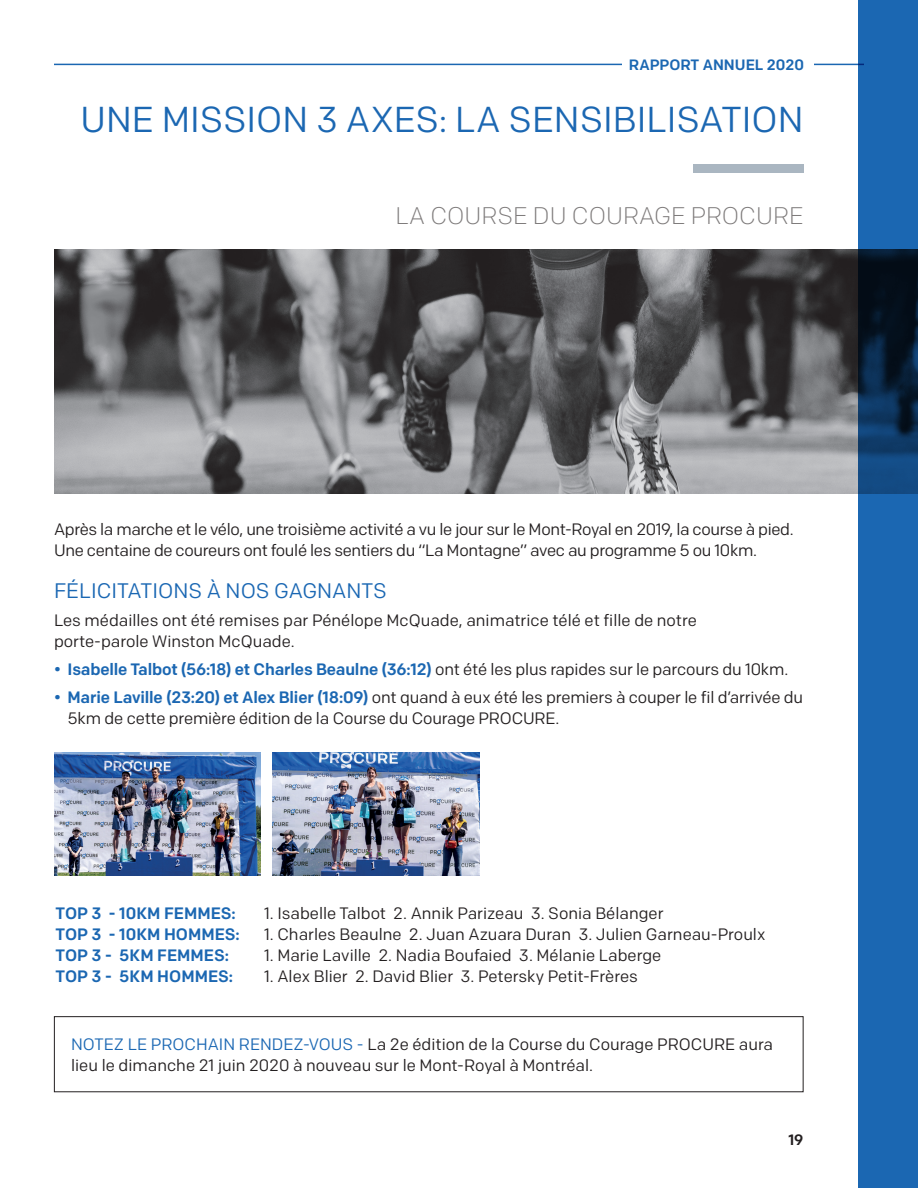
<style>
.page{position:relative;width:918px;height:1188px;background:#fff}
.page>*{position:absolute;margin:0;border:0;box-sizing:border-box;transform-origin:0 0}
.t1{font:36px "Colfax";color:#1b67b2}
.t2{font:300 24px "Colfax";color:#7d7a7a}
.t3{font:21px "Colfax";color:#1a67b3}
.t4{font:16.5px/21px "Colfax";letter-spacing:-.005em;color:#231f20}
.t5{font:500 16.5px "Colfax";color:#1b67b2}
.t6{font:500 15px "Colfax";color:#1b67b2}
.t7{font:500 15px "Colfax";color:#231f20}
.s1{font-weight:400;color:#231f20}
.s2{font-weight:500;color:#1b67b2}
.s3{color:#1a67b3}
</style>
<div class="page">
<hr style="left:54px;top:64px;width:810px;height:1px;background:#1b67b2">
<div style="left:622px;top:53px;width:191px;height:22px;background:#fff"></div>
<div style="left:693px;top:164px;width:111px;height:9px;background:#aab6c1"></div>
<img style="left:54px;top:249px;width:804px;height:245px">
<svg style="left:858px;top:0;width:60px;height:1188px;fill:#1b67b2"></svg>
<img style="left:273px;top:753px;width:207px;height:123px">
<img style="left:54px;top:753px;width:207px;height:123px">
<div style="left:54px;top:1016px;width:750px;height:76px;border:1px solid #231f20"></div>
<p class="t6" style="left:629px;top:55px;width:177px">RAPPORT ANNUEL 2020</p>
<h1 class="t1" style="left:81px;top:97px;width:724px">UNE MISSION 3 AXES: LA SENSIBILISATION</h1>
<h2 class="t2" style="left:396px;top:201px;width:409px">LA COURSE DU COURAGE PROCURE</h2>
<p class="t4" style="left:54px;top:518px;width:741px">Après la marche et le vélo, une troisième activité a vu le jour sur le Mont-Royal en 2019, la course à pied.<br>Une centaine de coureurs ont foulé les sentiers du “La Montagne” avec au programme 5 ou 10km.</p>
<p class="t3" style="left:54px;top:578px;width:334px">FÉLICITATIONS À NOS GAGNANTS</p>
<p class="t4" style="left:54px;top:610px;width:644px">Les médailles ont été remises par Pénélope McQuade, animatrice télé et fille de notre porte-parole Winston McQuade.</p>
<p class="t5" style="left:54px;top:659px;width:736px">• Isabelle Talbot (56:18) et Charles Beaulne (36:12) <span class="s1">ont été les plus rapides sur le parcours du 10km.</span></p>
<p class="t4" style="left:67px;top:686px;width:737px;text-indent:-13px"><span class="s2">• Marie Laville (23:20) et Alex Blier (18:09)</span> ont quand à eux été les premiers à couper le fil d’arrivée du<br>5km de cette première édition de la Course du Courage PROCURE.</p>
<p class="t5" style="left:56px;top:903px;width:182px">TOP 3 - 10KM FEMMES:</p>
<p class="t4" style="left:264px;top:903px;width:401px">1. Isabelle Talbot 2. Annik Parizeau 3. Sonia Bélanger</p>
<p class="t5" style="left:56px;top:924px;width:186px">TOP 3 - 10KM HOMMES:</p>
<p class="t4" style="left:264px;top:924px;width:503px">1. Charles Beaulne 2. Juan Azuara Duran 3. Julien Garneau-Proulx</p>
<p class="t5" style="left:56px;top:945px;width:175px">TOP 3 - 5KM FEMMES:</p>
<p class="t4" style="left:264px;top:945px;width:399px">1. Marie Laville 2. Nadia Boufaied 3. Mélanie Laberge</p>
<p class="t5" style="left:56px;top:966px;width:179px">TOP 3 - 5KM HOMMES:</p>
<p class="t4" style="left:264px;top:966px;width:375px">1. Alex Blier 2. David Blier 3. Petersky Petit-Frères</p>
<p class="t4" style="left:71px;top:1034px;width:703px"><span class="s3">NOTEZ LE PROCHAIN RENDEZ-VOUS -</span> La 2e édition de la Course du Courage PROCURE aura lieu le dimanche 21 juin 2020 à nouveau sur le Mont-Royal à Montréal.</p>
<p class="t7" style="left:788px;top:1131px;width:17px">19</p>
</div>
